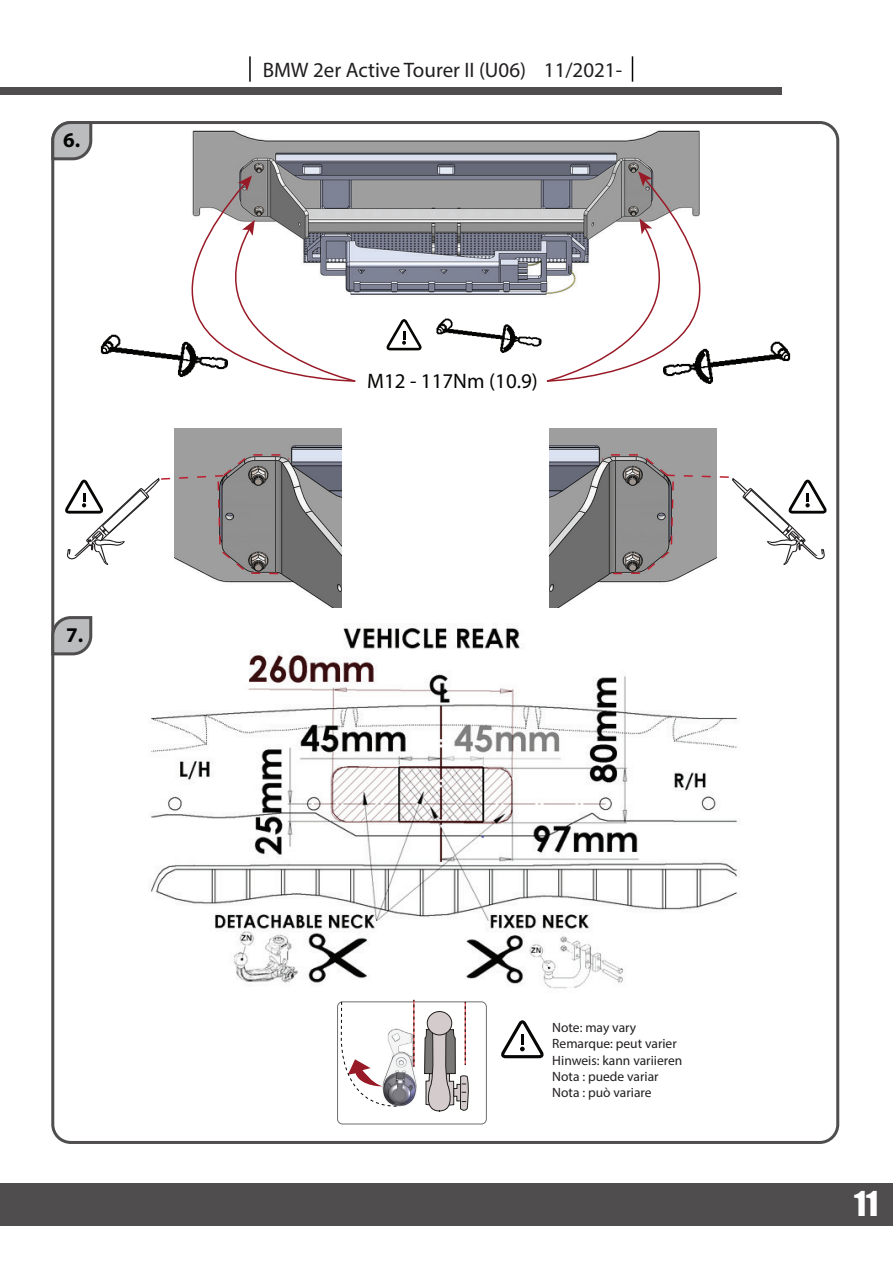
<style>
.page{position:relative;width:893px;height:1263px;background:#fff}
.page>*{position:absolute;margin:0;border:0;box-sizing:border-box;transform-origin:0 0}
.t1{font:31.5px "Impact";color:#fff}
.t2{font:21px "Myriad Pro";color:#211e1e}
.t3{font:21px "Myriad Pro";color:#050504}
.t4{font:700 21px "Myriad Pro";color:#050504}
.t5{font:13.5px/16.2px "Myriad Pro";color:#211e1e}
</style>
<div class="page">
<img style="left:192px;top:130px;width:508px;height:165px">
<div style="left:0;top:1183px;width:893px;height:43px;background:#4f4d4d"></div>
<div style="left:0;top:87px;width:782px;height:7px;background:#4f4d4d"></div>
<svg style="left:51px;top:121px;width:43px;height:41px;background:#acacad"></svg>
<svg style="left:501px;top:1020px;width:43px;height:38px"></svg>
<svg style="left:51px;top:615px;width:42px;height:42px;background:#a9a9aa"></svg>
<hr style="left:249px;top:56px;width:2px;height:26px;background:#050504">
<svg style="left:632px;top:56px;width:1px;height:26px"></svg>
<img style="left:436px;top:318px;width:106px;height:35px">
<svg style="left:387px;top:319px;width:35px;height:31px"></svg>
<svg style="left:545px;top:177px;width:246px;height:206px"></svg>
<svg style="left:638px;top:171px;width:14px;height:16px"></svg>
<svg style="left:100px;top:181px;width:257px;height:201px"></svg>
<svg style="left:238px;top:175px;width:14px;height:16px"></svg>
<img style="left:175px;top:428px;width:166px;height:179px">
<img style="left:550px;top:428px;width:166px;height:179px">
<svg style="left:65px;top:453px;width:226px;height:122px"></svg>
<svg style="left:600px;top:453px;width:227px;height:122px"></svg>
<img style="left:151px;top:624px;width:586px;height:365px">
<div style="left:337px;top:1001px;width:150px;height:123px;border:1px solid #6d6f70;border-radius:5px"></div>
<img style="left:397px;top:1028px;width:20px;height:78px">
<svg style="left:413px;top:1000px;width:1px;height:67px"></svg>
<svg style="left:340px;top:1001px;width:57px;height:143px"></svg>
<svg style="left:422px;top:631px;width:48px;height:513px"></svg>
<h2 class="t4" style="left:63px;top:126px;width:19px">6.</h2>
<h2 class="t4" style="left:66px;top:621px;width:19px">7.</h2>
<h2 class="t2" style="left:263px;top:57px;width:361px">BMW 2er Active Tourer II (U06) 11/2021-</h2>
<h2 class="t3" style="left:367px;top:368px;width:172px">M12 - 117Nm (10.9)</h2>
<p class="t5" style="left:552px;top:1019px;width:132px">Note: may vary<br>Remarque: peut varier<br>Hinweis: kann variieren<br>Nota : puede variar<br>Nota : può variare</p>
<h1 class="t1" style="left:854px;top:1179px;width:26px">11</h1>
</div>
